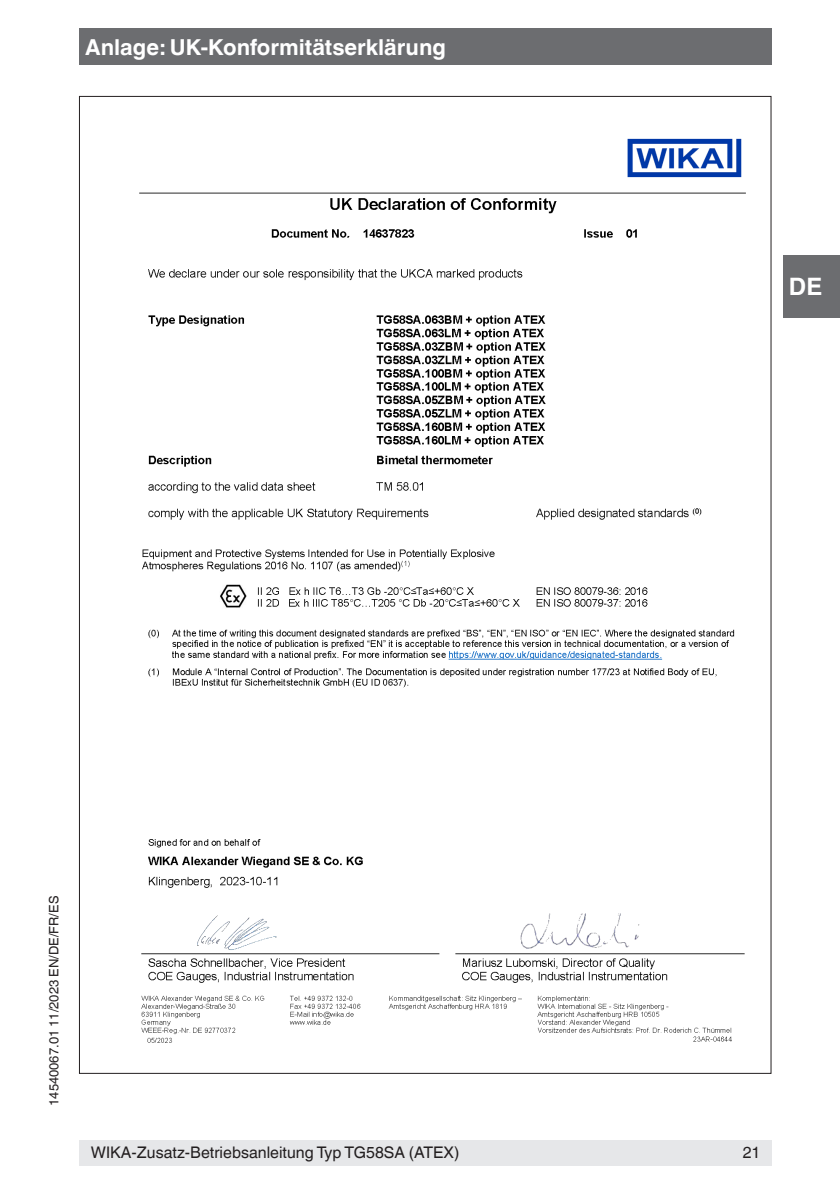
<style>
.page{position:relative;width:840px;height:1191px;background:#fff}
.page>*{position:absolute;margin:0;border:0;box-sizing:border-box;transform-origin:0 0}
.t1{font:700 24px "Helvetica World";color:#fff}
.t2{font:700 22px "Helvetica World";color:#fff}
.t3{font:16px "Helvetica World";color:#231f20}
.t4{font:13px "Helvetica World";color:#231f20}
</style>
<div class="page">
<div style="left:79px;top:28px;width:692px;height:37px;background:#6c6d70"></div>
<div style="left:79px;top:1140px;width:692px;height:25px;background:#e6e7e9"></div>
<div style="left:782px;top:255px;width:57px;height:62px;background:#6c6d70"></div>
<img style="left:139px;top:138px;width:607px;height:905px">
<h2 class="t2" style="left:85px;top:35px;width:362px">Anlage: UK-Konformitätserklärung</h2>
<h1 class="t1" style="left:788px;top:273px;width:35px">DE</h1>
<p class="t4" style="left:46px;top:1106px;width:211px;rotate:-90deg">14540067.01 11/2023 EN/DE/FR/ES</p>
<p class="t3" style="left:91px;top:1143px;width:370px">WIKA-Zusatz-Betriebsanleitung Typ TG58SA (ATEX)</p>
<p class="t3" style="left:742px;top:1143px;width:19px">21</p>
</div>
